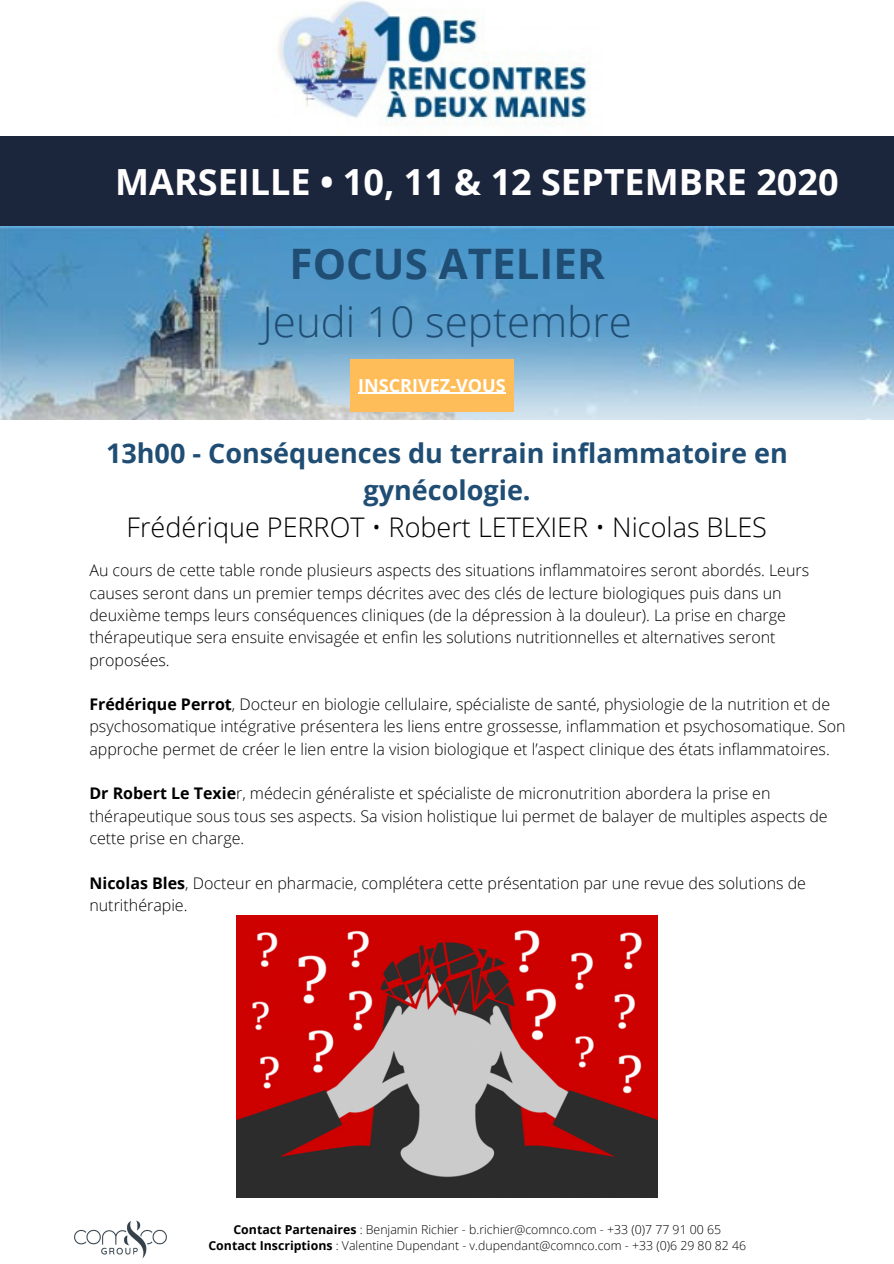
<style>
.page{position:relative;width:894px;height:1264px;background:#fff}
.page>*{position:absolute;margin:0;border:0;box-sizing:border-box;transform-origin:0 0}
.t1{font:300 42px "Open Sans";color:#1f4d73}
.t2{font:700 42px "Open Sans";color:#1f4d73}
.t3{font:700 36px "Open Sans";color:#fff}
.t4{font:700 27px/37.2px "Open Sans";color:#1f4d73;text-align:center}
.t5{font:300 27px "Open Sans";color:#000}
.t6{font:700 18px "Open Sans";color:#fff}
.t7{font:300 16.05px/22.4px "Open Sans";color:#000}
.t8{font:300 12.3px/16.2px "Open Sans";color:#000;text-align:center}
.s1{font-weight:700}
</style>
<div class="page">
<img style="left:277px;top:0;width:314px;height:126px">
<div style="left:0;top:136px;width:893px;height:91px;background:#1b253c"></div>
<img style="left:0;top:227px;width:893px;height:192px">
<img style="left:236px;top:915px;width:421px;height:282px">
<img style="left:74px;top:1220px;width:93px;height:39px">
<div style="left:350px;top:359px;width:163px;height:53px;background:#ffbd59"></div>
<hr style="left:358px;top:393px;width:147px;height:1px;background:#fff">
<h2 class="t3" style="left:115px;top:156px;width:724px">MARSEILLE • 10, 11 &amp; 12 SEPTEMBRE 2020</h2>
<h1 class="t2" style="left:289px;top:234px;width:316px">FOCUS ATELIER</h1>
<h1 class="t1" style="left:262px;top:292px;width:370px">Jeudi 10 septembre</h1>
<p class="t6" style="left:358px;top:372px;width:149px">INSCRIVEZ-VOUS</p>
<h3 class="t4" style="left:106px;top:433px;width:683px">13h00 - Conséquences du terrain inflammatoire en gynécologie.</h3>
<h3 class="t5" style="left:126px;top:508px;width:641px">Frédérique PERROT • Robert LETEXIER • Nicolas BLES</h3>
<p class="t7" style="left:89px;top:559px;width:721px">Au cours de cette table ronde plusieurs aspects des situations inflammatoires seront abordés. Leurs causes seront dans un premier temps décrites avec des clés de lecture biologiques puis dans un deuxième temps leurs conséquences cliniques (de la dépression à la douleur). La prise en charge thérapeutique sera ensuite envisagée et enfin les solutions nutritionnelles et alternatives seront proposées.</p>
<p class="t7" style="left:89px;top:692px;width:757px"><span class="s1">Frédérique Perrot</span>, Docteur en biologie cellulaire, spécialiste de santé, physiologie de la nutrition et de psychosomatique intégrative présentera les liens entre grossesse, inflammation et psychosomatique. Son approche permet de créer le lien entre la vision biologique et l’aspect clinique des états inflammatoires.</p>
<p class="t7" style="left:89px;top:782px;width:739px"><span class="s1">Dr Robert Le Texie</span>r, médecin généraliste et spécialiste de micronutrition abordera la prise en thérapeutique sous tous ses aspects. Sa vision holistique lui permet de balayer de multiples aspects de cette prise en charge.</p>
<p class="t7" style="left:89px;top:871px;width:718px"><span class="s1">Nicolas Bles</span>, Docteur en pharmacie, complétera cette présentation par une revue des solutions de nutrithérapie.</p>
<p class="t8" style="left:208px;top:1220px;width:539px"><span class="s1">Contact Partenaires</span> : Benjamin Richier - b.richier@comnco.com - +33 (0)7 77 91 00 65<br><span class="s1">Contact Inscriptions</span> : Valentine Dupendant - v.dupendant@comnco.com - +33 (0)6 29 80 82 46</p>
</div>
